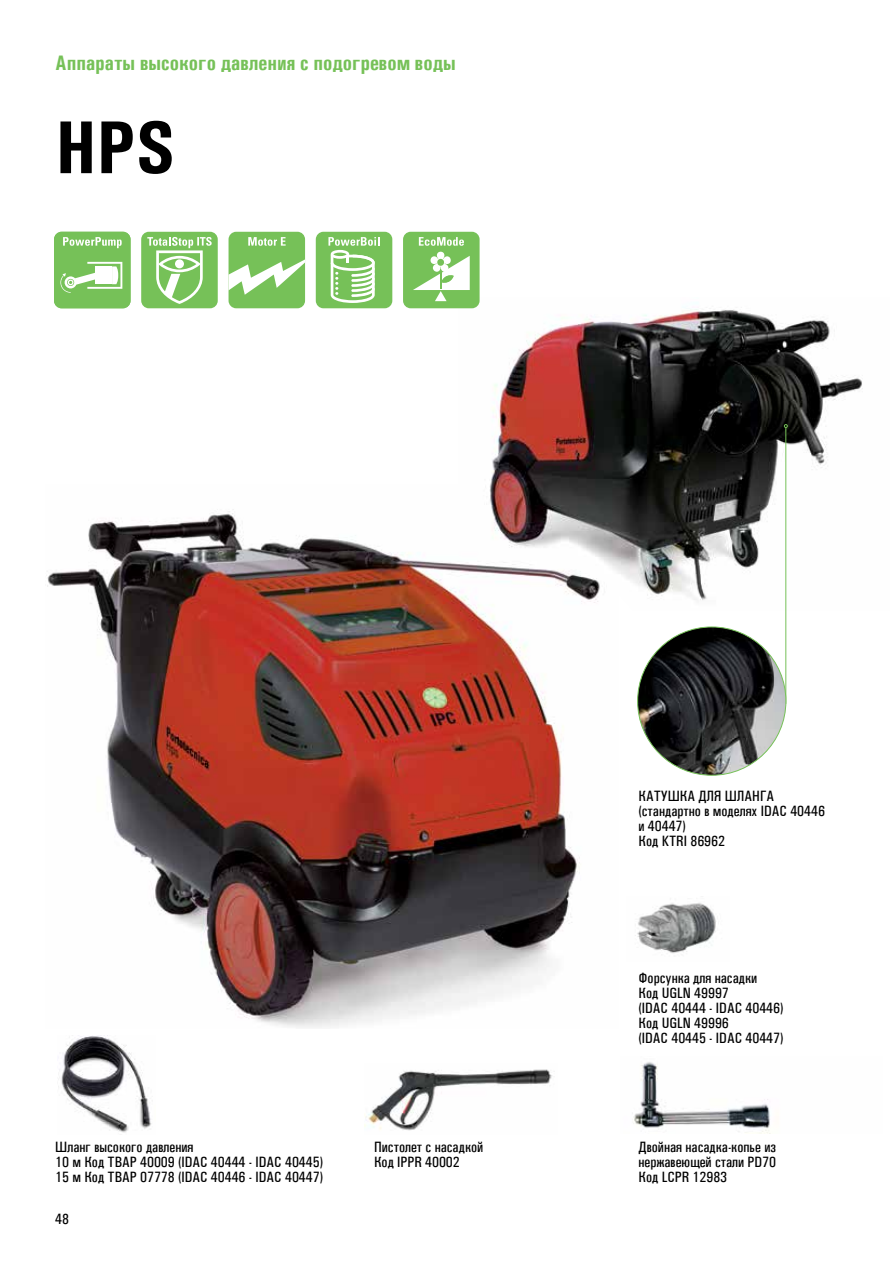
<style>
.page{position:relative;width:893px;height:1263px;background:#fff}
.page>*{position:absolute;margin:0;border:0;box-sizing:border-box;transform-origin:0 0}
.t1{font:700 75px "Univers Condensed";color:#000}
.t2{font:700 21px "Univers Condensed";color:#76c158}
.t3{font:500 15px/15px "Univers Condensed";color:#000}
</style>
<div class="page">
<img style="left:47px;top:509px;width:533px;height:519px">
<img style="left:633px;top:1062px;width:137px;height:71px">
<img style="left:459px;top:307px;width:404px;height:303px">
<hr style="left:785px;top:428px;width:1px;height:276px;background:#76c158">
<svg style="left:784px;top:424px;width:4px;height:4px"></svg>
<img style="left:638px;top:627px;width:148px;height:148px;border-radius:74px">
<img style="left:365px;top:1069px;width:187px;height:62px">
<img style="left:635px;top:903px;width:81px;height:51px">
<img style="left:58px;top:1035px;width:94px;height:98px">
<div style="left:316px;top:232px;width:76px;height:76px;background:#76c158;border-radius:8px"></div>
<svg style="left:328px;top:237px;width:51px;height:66px"></svg>
<div style="left:229px;top:232px;width:76px;height:76px;background:#76c158;border-radius:8px"></div>
<svg style="left:248px;top:237px;width:38px;height:9px"></svg>
<svg style="left:229px;top:259px;width:76px;height:36px"></svg>
<div style="left:54px;top:232px;width:77px;height:76px;background:#76c158;border-radius:8px"></div>
<svg style="left:63px;top:237px;width:59px;height:11px"></svg>
<svg style="left:60px;top:262px;width:62px;height:31px"></svg>
<div style="left:403px;top:232px;width:77px;height:76px;background:#76c158;border-radius:8px"></div>
<svg style="left:419px;top:237px;width:45px;height:9px"></svg>
<svg style="left:413px;top:252px;width:57px;height:49px"></svg>
<div style="left:141px;top:232px;width:77px;height:76px;background:#76c158;border-radius:8px"></div>
<svg style="left:147px;top:237px;width:65px;height:67px"></svg>
<p class="t2" style="left:55px;top:50px;width:402px">Аппараты высокого давления с подогревом воды</p>
<p class="t1" style="left:55px;top:102px;width:122px">HPS</p>
<p class="t3" style="left:638px;top:788px;width:188px">КАТУШКА ДЛЯ ШЛАНГА (стандартно в моделях IDAC 40446 и 40447)<br>Код KTRI 86962</p>
<p class="t3" style="left:638px;top:971px;width:146px">Форсунка для насадки<br>Код UGLN 49997<br>(IDAC 40444 - IDAC 40446)<br>Код UGLN 49996<br>(IDAC 40445 - IDAC 40447)</p>
<p class="t3" style="left:55px;top:1139px;width:269px">Шланг высокого давления<br>10 м Код TBAP 40009 (IDAC 40444 - IDAC 40445)<br>15 м Код TBAP 07778 (IDAC 40446 - IDAC 40447)</p>
<p class="t3" style="left:638px;top:1139px;width:139px;text-align:justify">Двойная насадка-копье из нержавеющей стали PD70<br>Код LCPR 12983</p>
<p class="t3" style="left:374px;top:1139px;width:111px">Пистолет с насадкой<br>Код IPPR 40002</p>
<p class="t3" style="left:55px;top:1212px;width:15px">48</p>
</div>
